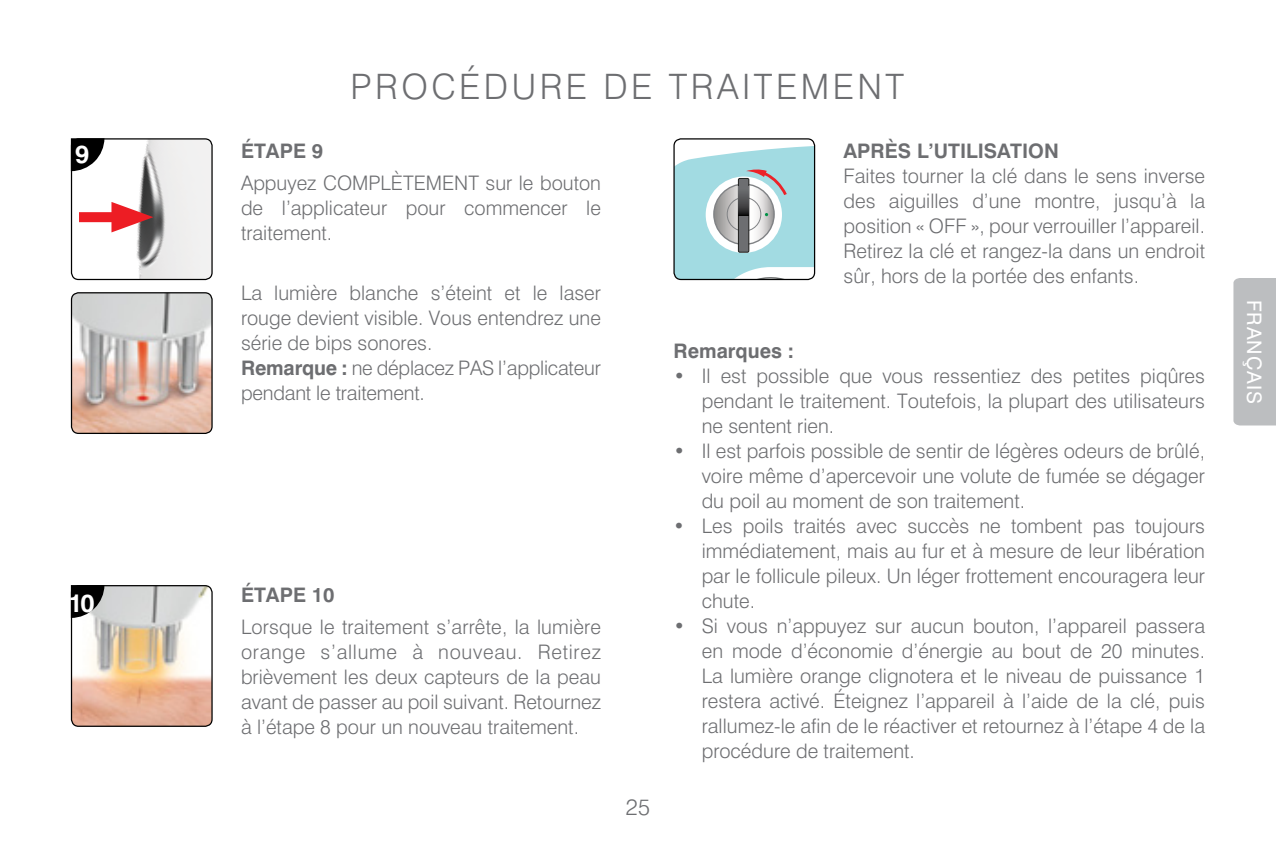
<style>
.page{position:relative;width:1276px;height:851px;background:#fff}
.page>*{position:absolute;margin:0;border:0;box-sizing:border-box;transform-origin:0 0}
.t1{font:300 35px "Swiss 721 BT";letter-spacing:.1em;color:#6d6e71}
.t2{font:700 25px "Swiss 721 BT";color:#fff}
.t3{font:300 22.5px "Swiss 721 BT";color:#6d6e71}
.t4{font:300 20px/25px "Swiss 721 BT";color:#6d6e71;text-align:justify}
.t5{font:700 20px "Swiss 721 BT";color:#6d6e71}
.t6{font:20px "Swiss 721 BT";letter-spacing:.05em;color:#fff}
.s1{font-weight:700}
</style>
<div class="page">
<div style="left:1233px;top:278px;width:43px;height:147px;background:#bcbec0"></div>
<img style="left:72px;top:293px;width:139px;height:140px">
<div style="left:71px;top:292px;width:142px;height:142px;border:1px solid #000;border-radius:7px"></div>
<svg style="left:675px;top:146px;width:139px;height:133px"></svg>
<div style="left:673px;top:138px;width:142px;height:142px;border:1px solid #000;border-radius:7px"></div>
<img style="left:71px;top:586px;width:141px;height:140px">
<div style="left:71px;top:585px;width:142px;height:141px;border:1px solid #000;border-radius:7px"></div>
<svg style="left:71px;top:585px;width:33px;height:32px"></svg>
<img style="left:72px;top:140px;width:140px;height:139px">
<div style="left:71px;top:138px;width:142px;height:142px;border:1px solid #000;border-radius:7px"></div>
<svg style="left:71px;top:138px;width:33px;height:33px"></svg>
<div style="left:79px;top:212px;width:50px;height:10px;background:#ed1d24"></div>
<svg style="left:111px;top:202px;width:42px;height:30px"></svg>
<p class="t2" style="left:75px;top:138px;width:16px">9</p>
<p class="t2" style="left:69px;top:587px;width:28px">10</p>
<h1 class="t1" style="left:350px;top:65px;width:555px">PROCÉDURE DE TRAITEMENT</h1>
<p class="t5" style="left:241px;top:138px;width:84px">Étape 9</p>
<p class="t4" style="left:241px;top:170px;width:361px">Appuyez COMPLÈTEMENT sur le bouton de l’applicateur pour commencer le traitement.</p>
<p class="t4" style="left:241px;top:280px;width:361px;text-align:left">La lumière blanche s’éteint et le laser rouge devient visible. Vous entendrez une série de bips sonores.<br><span class="s1">Remarque :</span> ne déplacez PAS l’applicateur pendant le traitement.</p>
<p class="t5" style="left:241px;top:582px;width:95px">Étape 10</p>
<p class="t4" style="left:241px;top:614px;width:361px">Lorsque le traitement s’arrête, la lumière orange s’allume à nouveau. Retirez brièvement les deux capteurs de la peau avant de passer au poil suivant. Retournez à l’étape 8 pour un nouveau traitement.</p>
<p class="t3" style="left:626px;top:793px;width:26px">25</p>
<p class="t5" style="left:843px;top:138px;width:217px">APRÈS L’UTILISATION</p>
<p class="t4" style="left:843px;top:163px;width:363px">Faites tourner la clé dans le sens inverse des aiguilles d’une montre, jusqu’à la position « OFF », pour verrouiller l’appareil.<br>Retirez la clé et rangez-la dans un endroit sûr, hors de la portée des enfants.</p>
<p class="t5" style="left:673px;top:338px;width:122px">Remarques :</p>
<p class="t4" style="left:702px;top:363px;width:505px;text-indent:-28px">• Il est possible que vous ressentiez des petites piqûres pendant le traitement. Toutefois, la plupart des utilisateurs ne sentent rien.</p>
<p class="t4" style="left:701px;top:438px;width:505px;text-indent:-28px">• Il est parfois possible de sentir de légères odeurs de brûlé, voire même d’apercevoir une volute de fumée se dégager du poil au moment de son traitement.</p>
<p class="t4" style="left:702px;top:513px;width:505px;text-indent:-28px">• Les poils traités avec succès ne tombent pas toujours immédiatement, mais au fur et à mesure de leur libération par le follicule pileux. Un léger frottement encouragera leur chute.</p>
<p class="t4" style="left:702px;top:613px;width:505px;text-indent:-28px">• Si vous n’appuyez sur aucun bouton, l’appareil passera en mode d’économie d’énergie au bout de 20 minutes.<br>La lumière orange clignotera et le niveau de puissance 1 restera activé. Éteignez l’appareil à l’aide de la clé, puis rallumez-le afin de le réactiver et retournez à l’étape 4 de la procédure de traitement.</p>
<p class="t6" style="left:1266px;top:299px;width:106px;rotate:90deg">FRANÇAIS</p>
</div>
